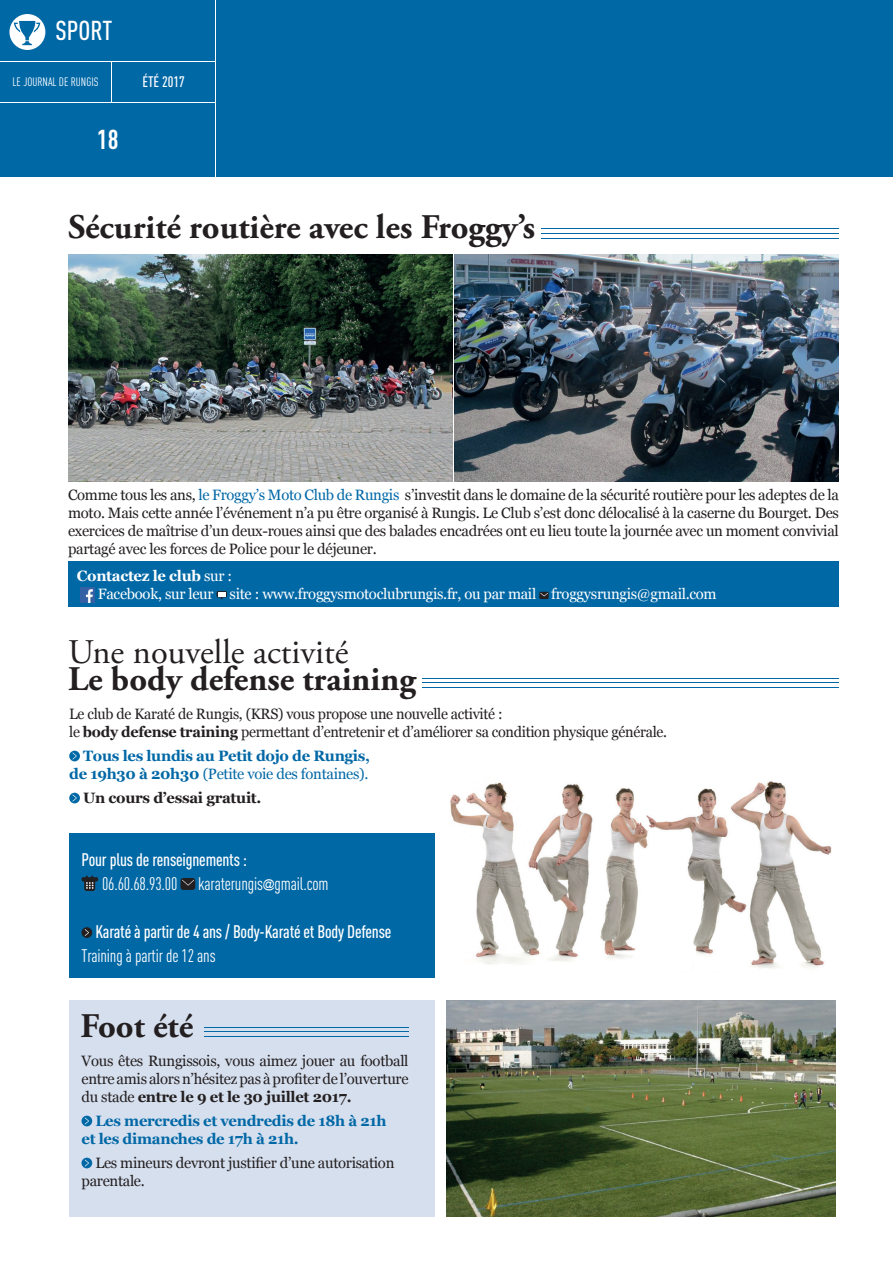
<style>
.page{position:relative;width:893px;height:1263px;background:#fff}
.page>*{position:absolute;margin:0;border:0;box-sizing:border-box;transform-origin:0 0}
.t1{font:700 34.5px "Adobe Garamond Pro";color:#231f20}
.t2{font:34.5px "Adobe Garamond Pro";color:#231f20}
.t3{font:500 27px "DIN Cond";color:#fff}
.t4{font:700 27px "DIN Cond";color:#fff}
.t5{font:18px/24px "DIN Cond";letter-spacing:-.01em;color:#fff}
.t6{font:500 18px "DIN Cond";letter-spacing:-.01em;color:#fff}
.t7{font:15px/18px "Georgia";letter-spacing:-.02em;color:#231f20;text-align:justify}
.t8{font:15px/18px "Georgia";letter-spacing:-.02em;color:#231f20;scale:.96 1}
.t9{font:700 15px/18px "Georgia";letter-spacing:-.02em;color:#0168a6}
.t10{font:15px/18px "Georgia";letter-spacing:-.02em;color:#fff}
.t11{font:700 15px "Georgia";letter-spacing:-.02em;color:#231f20}
.t12{font:500 15px "DIN Cond";color:#fff}
.t13{font:12px "DIN Cond";color:#fff}
.s1{color:#0168a6}
.s2{font-weight:700}
.s3{font-weight:400}
.s4{font-weight:500}
.s5{font-family:"Arial";font-size:12px}
</style>
<div class="page">
<div style="left:0;top:0;width:215px;height:176px;background:#0168a6"></div>
<hr style="left:0;top:61px;width:215px;height:1px;background:#fff">
<hr style="left:0;top:102px;width:215px;height:1px;background:#fff">
<hr style="left:111px;top:62px;width:1px;height:41px;background:#fff">
<svg style="left:9px;top:14px;width:36px;height:36px"></svg>
<svg style="left:14px;top:21px;width:26px;height:24px"></svg>
<div style="left:215px;top:0;width:678px;height:176px;background:#0168a6"></div>
<hr style="left:542px;top:238px;width:297px;height:1px;background:#0168a6">
<hr style="left:542px;top:233px;width:297px;height:1px;background:#0168a6">
<hr style="left:542px;top:228px;width:297px;height:1px;background:#0168a6">
<hr style="left:423px;top:687px;width:416px;height:1px;background:#0168a6">
<hr style="left:423px;top:682px;width:416px;height:1px;background:#0168a6">
<hr style="left:423px;top:678px;width:416px;height:1px;background:#0168a6">
<hr style="left:215px;top:0;width:1px;height:176px;background:#fff">
<img style="left:446px;top:1000px;width:390px;height:216px">
<img style="left:450px;top:781px;width:382px;height:188px">
<img style="left:68px;top:255px;width:384px;height:226px">
<img style="left:455px;top:254px;width:384px;height:227px">
<div style="left:68px;top:561px;width:771px;height:46px;background:#0168a6"></div>
<img style="left:80px;top:588px;width:15px;height:14px">
<svg style="left:217px;top:591px;width:10px;height:6px"></svg>
<svg style="left:218px;top:592px;width:8px;height:7px"></svg>
<div style="left:539px;top:592px;width:10px;height:7px;background:#231f20;border-radius:2px"></div>
<svg style="left:540px;top:593px;width:8px;height:3px"></svg>
<div style="left:69px;top:1000px;width:365px;height:216px;background:#d6dfee"></div>
<div style="left:69px;top:834px;width:365px;height:144px;background:#0168a6"></div>
<hr style="left:204px;top:1036px;width:205px;height:1px;background:#0168a6">
<hr style="left:204px;top:1031px;width:205px;height:1px;background:#0168a6">
<hr style="left:204px;top:1027px;width:205px;height:1px;background:#0168a6">
<div style="left:81px;top:1116px;width:11px;height:10px;background:#0168a6;border-radius:50%"></div>
<svg style="left:85px;top:1117px;width:4px;height:8px"></svg>
<div style="left:81px;top:1158px;width:11px;height:10px;background:#0168a6;border-radius:50%"></div>
<svg style="left:85px;top:1159px;width:4px;height:8px"></svg>
<svg style="left:81px;top:876px;width:17px;height:15px"></svg>
<div style="left:181px;top:878px;width:14px;height:12px;background:#231f20;border-radius:3px"></div>
<svg style="left:182px;top:880px;width:12px;height:6px"></svg>
<div style="left:81px;top:927px;width:11px;height:11px;background:#231f20;border-radius:50%"></div>
<svg style="left:85px;top:929px;width:4px;height:7px"></svg>
<div style="left:69px;top:751px;width:11px;height:10px;background:#0168a6;border-radius:50%"></div>
<svg style="left:73px;top:752px;width:4px;height:8px"></svg>
<div style="left:69px;top:793px;width:11px;height:10px;background:#0168a6;border-radius:50%"></div>
<svg style="left:73px;top:794px;width:4px;height:8px"></svg>
<h2 class="t3" style="left:56px;top:14px;width:58px">SPORT</h2>
<p class="t13" style="left:13px;top:75px;width:87px">LE JOURNAL DE RUNGIS</p>
<p class="t12" style="left:142px;top:73px;width:44px">ÉTÉ 2017</p>
<h2 class="t4" style="left:97px;top:123px;width:23px">18</h2>
<h1 class="t1" style="left:68px;top:206px;width:469px">Sécurité routière avec les Froggy’s</h1>
<p class="t7" style="left:68px;top:485px;width:772px">Comme tous les ans, <span class="s1">le Froggy’s Moto Club de Rungis</span> s’investit dans le domaine de la sécurité routière pour les adeptes de la moto. Mais cette année l’événement n’a pu être organisé à Rungis. Le Club s’est donc délocalisé à la caserne du Bourget. Des exercices de maîtrise d’un deux-roues ainsi que des balades encadrées ont eu lieu toute la journée avec un moment convivial partagé avec les forces de Police pour le déjeuner.</p>
<p class="t10" style="left:98px;top:566px;width:620px;text-indent:-21px"><span class="s2">Contactez le club</span> sur :<br>Facebook, sur leur site : www.froggysmotoclubrungis.fr, ou par mail froggysrungis@gmail.com</p>
<h1 class="t2" style="left:68px;top:631px;width:282px">Une nouvelle activité</h1>
<h1 class="t1" style="left:68px;top:659px;width:349px">Le body defense training</h1>
<p class="t8" style="left:69px;top:705px;width:624px">Le club de Karaté de Rungis, (KRS) vous propose une nouvelle activité :<br>le <span class="s2">body defense training</span> permettant d’entretenir et d’améliorer sa condition physique générale.</p>
<p class="t9" style="left:69px;top:746px;width:302px;text-align:right">Tous les lundis au Petit dojo de Rungis, de 19h30 à 20h30 <span class="s3">(Petite voie des fontaines).</span></p>
<p class="t11" style="left:83px;top:787px;width:180px">Un cours d’essai gratuit.</p>
<p class="t5" style="left:102px;top:847px;width:228px;text-indent:-21px"><span class="s4">Pour plus de renseignements :<br></span>06.60.68.93.00 karaterungis<span class="s5">@</span>gmail.com</p>
<p class="t6" style="left:95px;top:921px;width:298px">Karaté à partir de 4 ans / Body-Karaté et Body Defense</p>
<p class="t5" style="left:81px;top:943px;width:136px">Training à partir de 12 ans</p>
<h1 class="t1" style="left:80px;top:1006px;width:114px">Foot été</h1>
<p class="t7" style="left:81px;top:1051px;width:329px">Vous êtes Rungissois, vous aimez jouer au football entre amis alors n’hésitez pas à profiter de l’ouverture du stade <span class="s2">entre le 9 et le 30 juillet 2017.</span></p>
<p class="t9" style="left:81px;top:1111px;width:306px;text-indent:14px">Les mercredis et vendredis de 18h à 21h et les dimanches de 17h à 21h.</p>
<p class="t7" style="left:81px;top:1153px;width:314px;text-indent:14px">Les mineurs devront justifier d’une autorisation parentale.</p>
</div>
